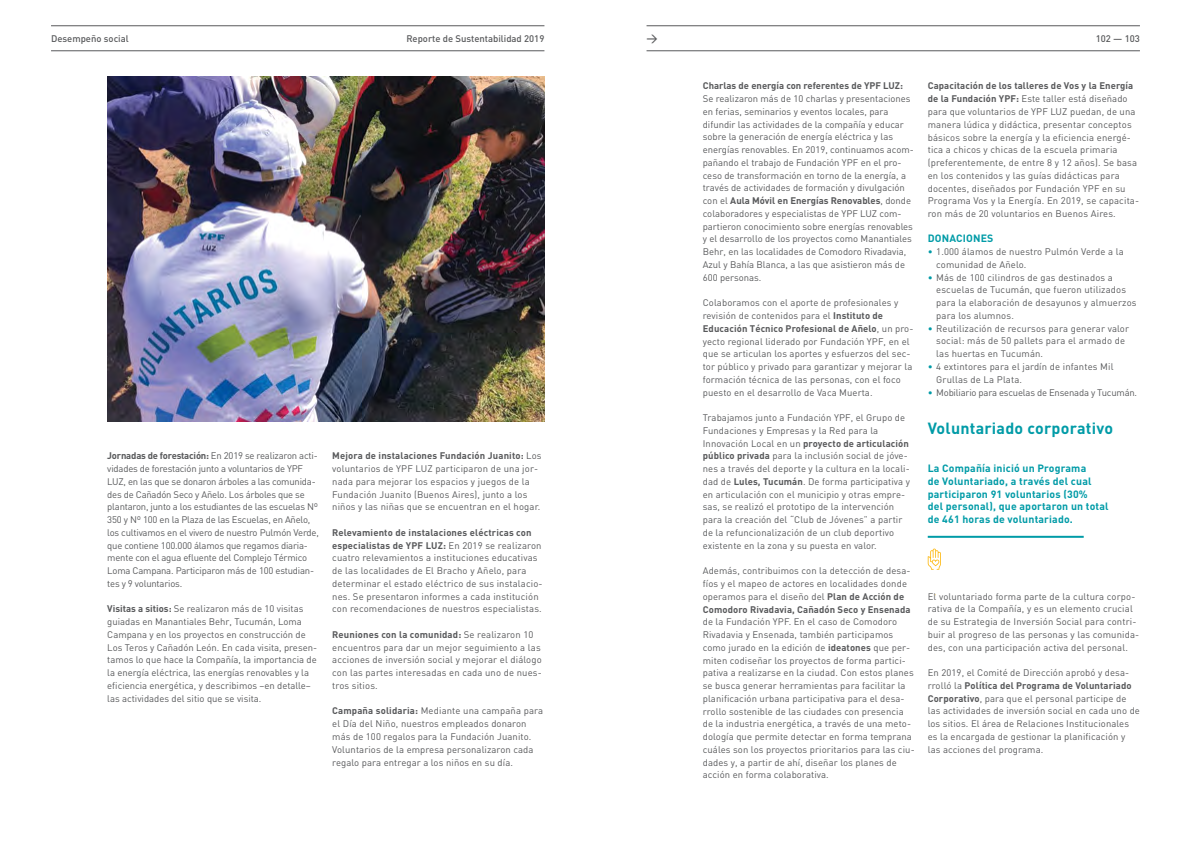
<style>
.page{position:relative;width:1191px;height:842px;background:#fff}
.page>*{position:absolute;margin:0;border:0;box-sizing:border-box;transform-origin:0 0}
.t1{font:700 16px "DIN";letter-spacing:.015em;color:#009ba7}
.t2{font:500 11px "DIN";color:#58595b}
.t3{font:700 10.5px/12.8px "DIN";letter-spacing:.015em;color:#009ba7}
.t4{font:9.5px/12.8px "DIN";letter-spacing:.01em;color:#58595b}
.t5{font:9.5px/12.8px "DIN";letter-spacing:-.02em;color:#58595b}
.t6{font:500 9.5px "DIN";color:#58595b}
.t7{font:700 9.5px "DIN";color:#58595b}
.s1{font-weight:700}
.s2{color:#009ba7}
</style>
<div class="page">
<img style="left:107px;top:77px;width:437px;height:344px">
<hr style="left:927px;top:536px;width:156px;height:2px;background:#009ba7">
<svg style="left:927px;top:549px;width:14px;height:21px"></svg>
<hr style="left:51px;top:51px;width:493px;height:1px;background:#58595b">
<hr style="left:646px;top:51px;width:494px;height:1px;background:#58595b">
<hr style="left:51px;top:26px;width:493px;height:1px;background:#58595b">
<hr style="left:646px;top:26px;width:494px;height:1px;background:#58595b">
<p class="t6" style="left:51px;top:32px;width:79px">Desempeño social</p>
<p class="t6" style="left:406px;top:32px;width:140px">Reporte de Sustentabilidad 2019</p>
<p class="t2" style="left:646px;top:31px;width:13px">&gt;</p>
<p class="t6" style="left:1095px;top:32px;width:46px">102 — 103</p>
<p class="t5" style="left:107px;top:449px;width:213px"><span class="s1">Jornadas de forestación:</span> En 2019 se realizaron acti&shy;vidades de forestación junto a voluntarios de YPF LUZ, en las que se donaron árboles a las comunida&shy;des de Cañadón Seco y Añelo. Los árboles que se plantaron, junto a los estudiantes de las escuelas Nº 350 y Nº 100 en la Plaza de las Escuelas, en Añelo, los cultivamos en el vivero de nuestro Pulmón Verde, que contiene 100.000 álamos que regamos diaria&shy;mente con el agua efluente del Complejo Térmico Loma Campana. Participaron más de 100 estudian&shy;tes y 9 voluntarios.</p>
<p class="t4" style="left:107px;top:602px;width:211px"><span class="s1">Visitas a sitios:</span> Se realizaron más de 10 visitas guiadas en Manantiales Behr, Tucumán, Loma Campana y en los proyectos en construcción de Los Teros y Cañadón León. En cada visita, presen&shy;tamos lo que hace la Compañía, la importancia de la energía eléctrica, las energías renovables y la eficiencia energética, y describimos −en detalle− las actividades del sitio que se visita.</p>
<p class="t4" style="left:332px;top:449px;width:211px"><span class="s1">Mejora de instalaciones Fundación Juanito:</span> Los voluntarios de YPF LUZ participaron de una jor&shy;nada para mejorar los espacios y juegos de la Fundación Juanito (Buenos Aires), junto a los niños y las niñas que se encuentran en el hogar.</p>
<p class="t4" style="left:332px;top:526px;width:212px"><span class="s1">Relevamiento de instalaciones eléctricas con especialistas de YPF LUZ:</span> En 2019 se realizaron cuatro relevamientos a instituciones educativas de las localidades de El Bracho y Añelo, para determinar el estado eléctrico de sus instalacio&shy;nes. Se presentaron informes a cada institución con recomendaciones de nuestros especialistas.</p>
<p class="t4" style="left:332px;top:628px;width:211px"><span class="s1">Reuniones con la comunidad:</span> Se realizaron 10 encuentros para dar un mejor seguimiento a las acciones de inversión social y mejorar el diálogo con las partes interesadas en cada uno de nues&shy;tros sitios.</p>
<p class="t4" style="left:332px;top:704px;width:212px"><span class="s1">Campaña solidaria:</span> Mediante una campaña para el Día del Niño, nuestros empleados donaron más de 100 regalos para la Fundación Juanito.<br>Voluntarios de la empresa personalizaron cada regalo para entregar a los niños en su día.</p>
<p class="t7" style="left:703px;top:80px;width:202px">Charlas de energía con referentes de YPF LUZ:</p>
<p class="t4" style="left:703px;top:92px;width:212px">Se realizaron más de 10 charlas y presentaciones en ferias, seminarios y eventos locales, para difundir las actividades de la compañía y educar sobre la generación de energía eléctrica y las energías renovables. En 2019, continuamos acom&shy;pañando el trabajo de Fundación YPF en el pro&shy;ceso de transformación en torno de la energía, a través de actividades de formación y divulgación con el <span class="s1">Aula Móvil en Energías Renovables</span>, donde colaboradores y especialistas de YPF LUZ com&shy;partieron conocimiento sobre energías renovables y el desarrollo de los proyectos como Manantiales Behr, en las localidades de Comodoro Rivadavia, Azul y Bahía Blanca, a las que asistieron más de 600 personas.</p>
<p class="t4" style="left:703px;top:296px;width:212px">Colaboramos con el aporte de profesionales y revisión de contenidos para el <span class="s1">Instituto de Educación Técnico Profesional de Añelo</span>, un pro&shy;yecto regional liderado por Fundación YPF, en el que se articulan los aportes y esfuerzos del sec&shy;tor público y privado para garantizar y mejorar la formación técnica de las personas, con el foco puesto en el desarrollo de Vaca Muerta.</p>
<p class="t4" style="left:703px;top:411px;width:209px">Trabajamos junto a Fundación YPF, el Grupo de Fundaciones y Empresas y la Red para la Innovación Local en un <span class="s1">proyecto de articulación público privada</span> para la inclusión social de jóve&shy;nes a través del deporte y la cultura en la locali&shy;dad de <span class="s1">Lules, Tucumán</span>. De forma participativa y en articulación con el municipio y otras empre&shy;sas, se realizó el prototipo de la intervención para la creación del “Club de Jóvenes” a partir de la refuncionalización de un club deportivo existente en la zona y su puesta en valor.</p>
<p class="t4" style="left:703px;top:564px;width:209px">Además, contribuimos con la detección de desa&shy;fíos y el mapeo de actores en localidades donde operamos para el diseño del <span class="s1">Plan de Acción de Comodoro Rivadavia, Cañadón Seco y Ensenada</span></p>
<p class="t4" style="left:703px;top:615px;width:213px">de la Fundación YPF. En el caso de Comodoro Rivadavia y Ensenada, también participamos como jurado en la edición de <span class="s1">ideatones</span> que per&shy;miten codiseñar los proyectos de forma partici&shy;pativa a realizarse en la ciudad. Con estos planes se busca generar herramientas para facilitar la planificación urbana participativa para el desa&shy;rrollo sostenible de las ciudades con presencia de la industria energética, a través de una meto&shy;dología que permite detectar en forma temprana cuáles son los proyectos prioritarios para las ciu&shy;dades y, a partir de ahí, diseñar los planes de acción en forma colaborativa.</p>
<p class="t4" style="left:927px;top:79px;width:213px"><span class="s1">Capacitación de los talleres de Vos y la Energía de la Fundación YPF:</span> Este taller está diseñado para que voluntarios de YPF LUZ puedan, de una manera lúdica y didáctica, presentar conceptos básicos sobre la energía y la eficiencia energé&shy;tica a chicos y chicas de la escuela primaria (preferentemente, de entre 8 y 12 años). Se basa en los contenidos y las guías didácticas para docentes, diseñados por Fundación YPF en su Programa Vos y la Energía. En 2019, se capacita&shy;ron más de 20 voluntarios en Buenos Aires.</p>
<p class="t3" style="left:927px;top:232px;width:67px">DONACIONES</p>
<p class="t4" style="left:936px;top:245px;width:189px;text-indent:-9px"><span class="s2">•</span> 1.000 álamos de nuestro Pulmón Verde a la comunidad de Añelo.</p>
<p class="t4" style="left:936px;top:271px;width:202px;text-indent:-9px"><span class="s2">•</span> Más de 100 cilindros de gas destinados a escuelas de Tucumán, que fueron utilizados para la elaboración de desayunos y almuerzos para los alumnos.</p>
<p class="t4" style="left:936px;top:322px;width:194px;text-indent:-9px"><span class="s2">•</span> Reutilización de recursos para generar valor social: más de 50 pallets para el armado de las huertas en Tucumán.</p>
<p class="t4" style="left:936px;top:360px;width:179px;text-indent:-9px"><span class="s2">•</span> 4 extintores para el jardín de infantes Mil<br>Grullas de La Plata.</p>
<p class="t5" style="left:927px;top:385px;width:211px"><span class="s2">•</span> Mobiliario para escuelas de Ensenada y Tucumán.</p>
<h1 class="t1" style="left:927px;top:417px;width:187px">Voluntariado corporativo</h1>
<p class="t3" style="left:927px;top:461px;width:182px">La Compañía inició un Programa<br>de Voluntariado, a través del cual participaron 91 voluntarios (30%<br>del personal), que aportaron un total de 461 horas de voluntariado.</p>
<p class="t4" style="left:927px;top:590px;width:213px">El voluntariado forma parte de la cultura corpo&shy;rativa de la Compañía, y es un elemento crucial de su Estrategia de Inversión Social para contri&shy;buir al progreso de las personas y las comunida&shy;des, con una participación activa del personal.</p>
<p class="t4" style="left:927px;top:666px;width:214px">En 2019, el Comité de Dirección aprobó y desa&shy;rrolló la <span class="s1">Política del Programa de Voluntariado Corporativo</span>, para que el personal participe de las actividades de inversión social en cada uno de los sitios. El área de Relaciones Institucionales es la encargada de gestionar la planificación y las acciones del programa.</p>
</div>
